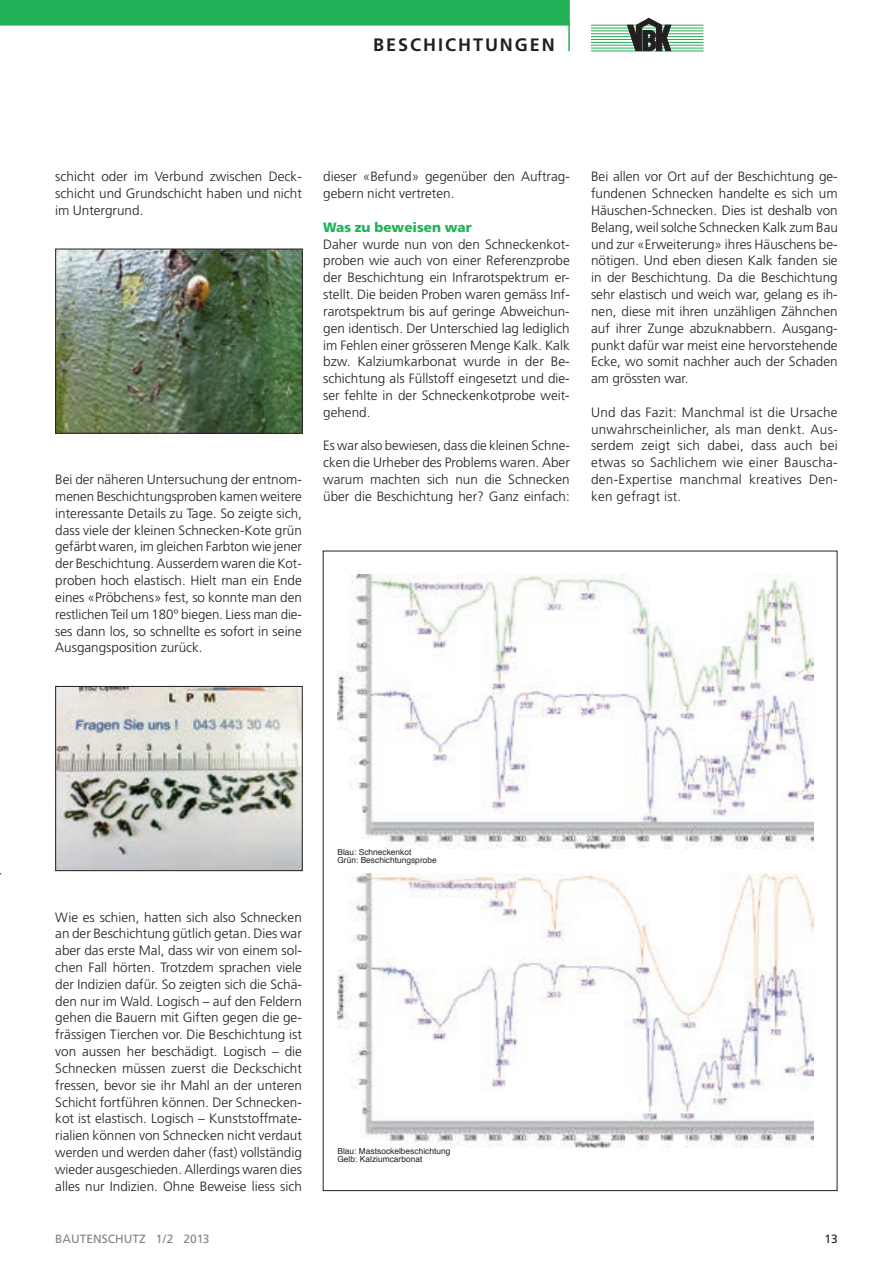
<style>
.page{position:relative;width:893px;height:1263px;background:#fff}
.page>*{position:absolute;margin:0;border:0;box-sizing:border-box;transform-origin:0 0}
.t1{font:700 18px "Frutiger CE";letter-spacing:.11em;color:#231f20}
.t2{font:300 13.5px/16.8px "Frutiger CE";color:#231f20;text-align:justify}
.t3{font:900 13.5px "Frutiger CE";color:#21b259}
.t4{font:12px "Frutiger CE";color:#808285}
.t5{font:12px "Frutiger CE";color:#231f20}
.t6{font:8.25px/8.2px "Helvetica";letter-spacing:.005em;color:#231f20}
</style>
<div class="page">
<hr style="left:591px;top:25px;width:112px;height:1px;background:#21b259">
<hr style="left:591px;top:28px;width:112px;height:1px;background:#21b259">
<hr style="left:591px;top:31px;width:112px;height:1px;background:#21b259">
<hr style="left:591px;top:34px;width:112px;height:1px;background:#21b259">
<hr style="left:591px;top:36px;width:112px;height:1px;background:#21b259">
<hr style="left:591px;top:51px;width:112px;height:1px;background:#21b259">
<hr style="left:591px;top:39px;width:112px;height:1px;background:#21b259">
<hr style="left:591px;top:42px;width:112px;height:1px;background:#21b259">
<hr style="left:591px;top:45px;width:112px;height:1px;background:#21b259">
<hr style="left:591px;top:48px;width:112px;height:1px;background:#21b259">
<svg style="left:627px;top:18px;width:44px;height:33px"></svg>
<div style="left:0;top:0;width:570px;height:26px;background:#21b259"></div>
<hr style="left:568px;top:21px;width:2px;height:30px;background:#21b259">
<img style="left:57px;top:251px;width:244px;height:181px">
<div style="left:55px;top:249px;width:248px;height:185px;border:1px solid #231f20"></div>
<img style="left:57px;top:688px;width:244px;height:181px">
<div style="left:55px;top:686px;width:248px;height:185px;border:1px solid #231f20"></div>
<img style="left:337px;top:575px;width:476px;height:273px">
<img style="left:337px;top:874px;width:476px;height:273px">
<h1 class="t1" style="left:373px;top:34px;width:183px">BESCHICHTUNGEN</h1>
<p class="t2" style="left:55px;top:168px;width:248px">schicht oder im Verbund zwischen Deck&shy;schicht und Grundschicht haben und nicht im Untergrund.</p>
<p class="t2" style="left:55px;top:471px;width:248px">Bei der näheren Untersuchung der entnom&shy;menen Beschichtungsproben kamen weitere interessante Details zu Tage. So zeigte sich, dass viele der kleinen Schnecken-Kote grün gefärbt waren, im gleichen Farbton wie jener der Beschichtung. Ausserdem waren die Kot&shy;proben hoch elastisch. Hielt man ein Ende eines «Pröbchens» fest, so konnte man den restlichen Teil um 180° biegen. Liess man die&shy;ses dann los, so schnellte es sofort in seine Ausgangsposition zurück.</p>
<p class="t2" style="left:323px;top:168px;width:248px">dieser «Befund» gegenüber den Auftrag&shy;gebern nicht vertreten.</p>
<p class="t3" style="left:323px;top:219px;width:150px">Was zu beweisen war</p>
<p class="t2" style="left:323px;top:235px;width:248px">Daher wurde nun von den Schneckenkot&shy;proben wie auch von einer Referenzprobe der Beschichtung ein Infrarotspektrum er&shy;stellt. Die beiden Proben waren gemäss Inf&shy;rarotspektrum bis auf geringe Abweichun&shy;gen identisch. Der Unterschied lag lediglich im Fehlen einer grösseren Menge Kalk. Kalk bzw. Kalziumkarbonat wurde in der Be&shy;schichtung als Füllstoff eingesetzt und die&shy;ser fehlte in der Schneckenkotprobe weit&shy;gehend.</p>
<p class="t2" style="left:323px;top:437px;width:248px">Es war also bewiesen, dass die kleinen Schne&shy;cken die Urheber des Problems waren. Aber warum machten sich nun die Schnecken über die Beschichtung her? Ganz einfach:</p>
<p class="t2" style="left:591px;top:168px;width:248px">Bei allen vor Ort auf der Beschichtung ge&shy;fundenen Schnecken handelte es sich um Häuschen-Schnecken. Dies ist deshalb von Belang, weil solche Schnecken Kalk zum Bau und zur «Erweiterung» ihres Häuschens be&shy;nötigen. Und eben diesen Kalk fanden sie in der Beschichtung. Da die Beschichtung sehr elastisch und weich war, gelang es ih&shy;nen, diese mit ihren unzähligen Zähnchen auf ihrer Zunge abzuknabbern. Ausgang&shy;punkt dafür war meist eine hervorstehende Ecke, wo somit nachher auch der Schaden am grössten war.</p>
<p class="t2" style="left:591px;top:404px;width:248px">Und das Fazit: Manchmal ist die Ursache unwahrscheinlicher, als man denkt. Aus&shy;serdem zeigt sich dabei, dass auch bei etwas so Sachlichem wie einer Bauscha&shy;den-Expertise manchmal kreatives Den&shy;ken gefragt ist.</p>
<p class="t2" style="left:55px;top:908px;width:248px">Wie es schien, hatten sich also Schnecken an der Beschichtung gütlich getan. Dies war aber das erste Mal, dass wir von einem sol&shy;chen Fall hörten. Trotzdem sprachen viele der Indizien dafür. So zeigten sich die Schä&shy;den nur im Wald. Logisch – auf den Feldern gehen die Bauern mit Giften gegen die ge&shy;frässigen Tierchen vor. Die Beschichtung ist von aussen her beschädigt. Logisch – die Schnecken müssen zuerst die Deckschicht fressen, bevor sie ihr Mahl an der unteren Schicht fortführen können. Der Schnecken&shy;kot ist elastisch. Logisch – Kunststoffmate&shy;rialien können von Schnecken nicht verdaut werden und werden daher (fast) vollständig wieder ausgeschieden. Allerdings waren dies alles nur Indizien. Ohne Beweise liess sich</p>
<p class="t6" style="left:337px;top:848px;width:101px">Blau: Schneckenkot<br>Grün: Beschichtungsprobe</p>
<p class="t6" style="left:337px;top:1147px;width:114px">Blau: Mastsockelbeschichtung<br>Gelb: Kalziumcarbonat</p>
<p class="t4" style="left:55px;top:1231px;width:156px">BAUTENSCHUTZ 1/2 2013</p>
<p class="t5" style="left:824px;top:1231px;width:15px">13</p>
</div>
